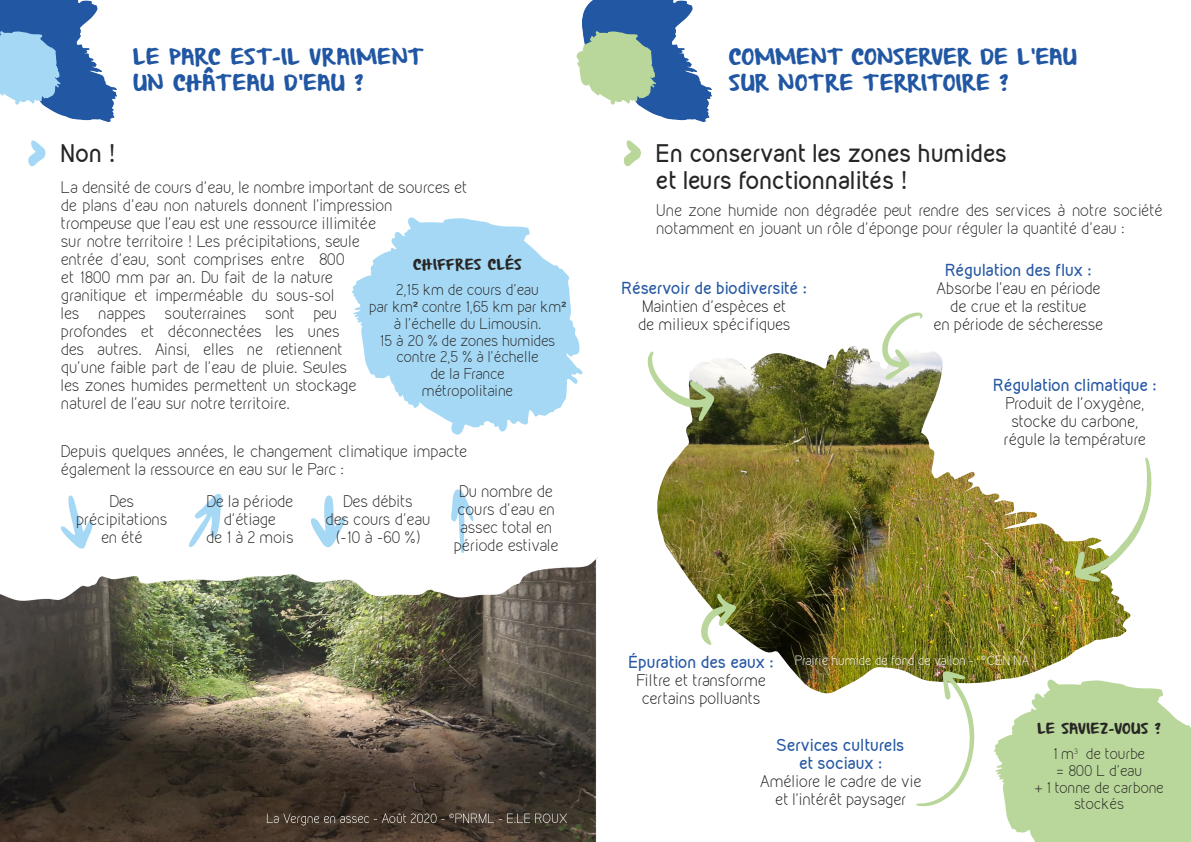
<style>
.page{position:relative;width:1191px;height:842px;background:#fff}
.page>*{position:absolute;margin:0;border:0;box-sizing:border-box;transform-origin:0 0}
.t1{font:700 22px/26.4px "Kirvy";letter-spacing:-.01em;color:#282625}
.t2{font:18px/26px "From Where You Are";letter-spacing:.015em;color:#2156a3}
.t3{font:300 15px/18px "Kirvy";letter-spacing:-.01em;color:#282625;text-align:center}
.t4{font:300 15px/18px "Kirvy";color:#1d1d1b;text-align:center}
.t5{font:700 15px/18px "Kirvy";color:#2758a3;text-align:center}
.t6{font:300 14px/16.8px "Kirvy";letter-spacing:-.01em;color:#282625;text-align:center}
.t7{font:300 12px "Kirvy";letter-spacing:-.01em;color:#fff}
.t8{font:12px "From Where You Are";letter-spacing:.01em;color:#282625}
.s1{font-family:"Arial";font-weight:400}
</style>
<div class="page">
<img style="left:0;top:558px;width:597px;height:284px">
<svg style="left:61px;top:495px;width:32px;height:54px"></svg>
<svg style="left:189px;top:493px;width:33px;height:54px"></svg>
<svg style="left:311px;top:495px;width:35px;height:52px"></svg>
<svg style="left:451px;top:489px;width:23px;height:64px"></svg>
<svg style="left:352px;top:217px;width:230px;height:218px;fill:#a5d8f5"></svg>
<svg style="left:28px;top:140px;width:18px;height:26px"></svg>
<img style="left:0;top:0;width:116px;height:121px">
<svg style="left:0;top:31px;width:61px;height:74px;background:#93c4e7"></svg>
<svg style="left:994px;top:687px;width:197px;height:155px;background:#c1dba5"></svg>
<img style="left:657px;top:346px;width:473px;height:348px">
<svg style="left:647px;top:350px;width:69px;height:71px"></svg>
<svg style="left:1075px;top:455px;width:76px;height:127px"></svg>
<svg style="left:881px;top:312px;width:41px;height:68px"></svg>
<svg style="left:695px;top:593px;width:41px;height:54px"></svg>
<svg style="left:915px;top:669px;width:59px;height:138px"></svg>
<svg style="left:624px;top:140px;width:17px;height:26px"></svg>
<img style="left:583px;top:0;width:128px;height:121px">
<svg style="left:576px;top:31px;width:80px;height:74px;background:#adcaa9"></svg>
<p class="t2" style="left:133px;top:45px;width:291px">LE PARC EST-IL VRAIMENT<br>UN CHÂTEAU D’EAU ?</p>
<h1 class="t1" style="left:61px;top:142px;width:56px">Non !</h1>
<p class="t3" style="left:61px;top:180px;width:408px;text-align:left">La densité de cours d’eau, le nombre important de sources et de plans d’eau non naturels donnent l’impression trompeuse que l’eau est une ressource illimitée<br>sur notre territoire ! Les précipitations, seule<br>entrée d’eau, sont comprises entre 800<br>et 1800 mm par an. Du fait de la nature<br>granitique et imperméable du sous-sol<br>les nappes souterraines sont peu<br>profondes et déconnectées les unes<br>des autres. Ainsi, elles ne retiennent<br>qu’une faible part de l’eau de pluie. Seules<br>les zones humides permettent un stockage<br>naturel de l’eau sur notre territoire.</p>
<p class="t3" style="left:61px;top:443px;width:408px;text-align:left">Depuis quelques années, le changement climatique impacte également la ressource en eau sur le Parc :</p>
<p class="t8" style="left:413px;top:259px;width:110px">CHIFFRES CLÉS</p>
<p class="t6" style="left:369px;top:283px;width:198px">2,15 km de cours d’eau<br>par km<span class="s1">²</span> contre 1,65 km par km<span class="s1">² </span>à l’échelle du Limousin.<br>15 à 20 % de zones humides contre 2,5 % à l’échelle<br>de la France<br>métropolitaine</p>
<p class="t3" style="left:206px;top:494px;width:89px">De la période d’étiage<br>de 1 à 2 mois</p>
<p class="t3" style="left:454px;top:484px;width:106px">Du nombre de cours d’eau en assec total en période estivale</p>
<p class="t3" style="left:76px;top:494px;width:93px">Des précipitations en été</p>
<p class="t3" style="left:325px;top:494px;width:106px">Des débits<br>des cours d’eau (-10 à -60 %)</p>
<p class="t2" style="left:729px;top:45px;width:350px">COMMENT CONSERVER DE L’EAU<br>SUR NOT RE TERRITOIRE ?</p>
<h1 class="t1" style="left:656px;top:142px;width:353px">En conservant les zones humides et leurs fonctionnalités !</h1>
<p class="t3" style="left:656px;top:203px;width:508px;text-align:left">Une zone humide non dégradée peut rendre des services à notre société notamment en jouant un rôle d’éponge pour réguler la quantité d’eau :</p>
<p class="t5" style="left:622px;top:280px;width:186px">Réservoir de biodiversité :</p>
<p class="t4" style="left:638px;top:299px;width:154px;text-align:left">Maintien d’espèces et de milieux spécifiques</p>
<p class="t5" style="left:945px;top:262px;width:148px">Régulation des flux :</p>
<p class="t4" style="left:933px;top:281px;width:171px">Absorbe l’eau en période de crue et la restitue<br>en période de sécheresse</p>
<p class="t5" style="left:993px;top:377px;width:164px">Régulation climatique :</p>
<p class="t4" style="left:1004px;top:395px;width:144px">Produit de l’oxygène, stocke du carbone, régule la température</p>
<p class="t5" style="left:629px;top:654px;width:146px">Épuration des eaux :</p>
<p class="t4" style="left:636px;top:672px;width:131px">Filtre et transforme certains polluants</p>
<p class="t7" style="left:795px;top:656px;width:236px">Prairie humide de fond de vallon - ©CEN NA</p>
<p class="t5" style="left:777px;top:737px;width:129px">Services culturels et sociaux :</p>
<p class="t4" style="left:760px;top:773px;width:163px">Améliore le cadre de vie et l’intérêt paysager</p>
<p class="t8" style="left:1037px;top:722px;width:125px">LE SAVIEZ-VOUS ?</p>
<p class="t6" style="left:1034px;top:746px;width:131px">1 m<sup>3</sup> de tourbe<br>= 800 L d’eau<br>+ 1 tonne de carbone stockés</p>
</div>
